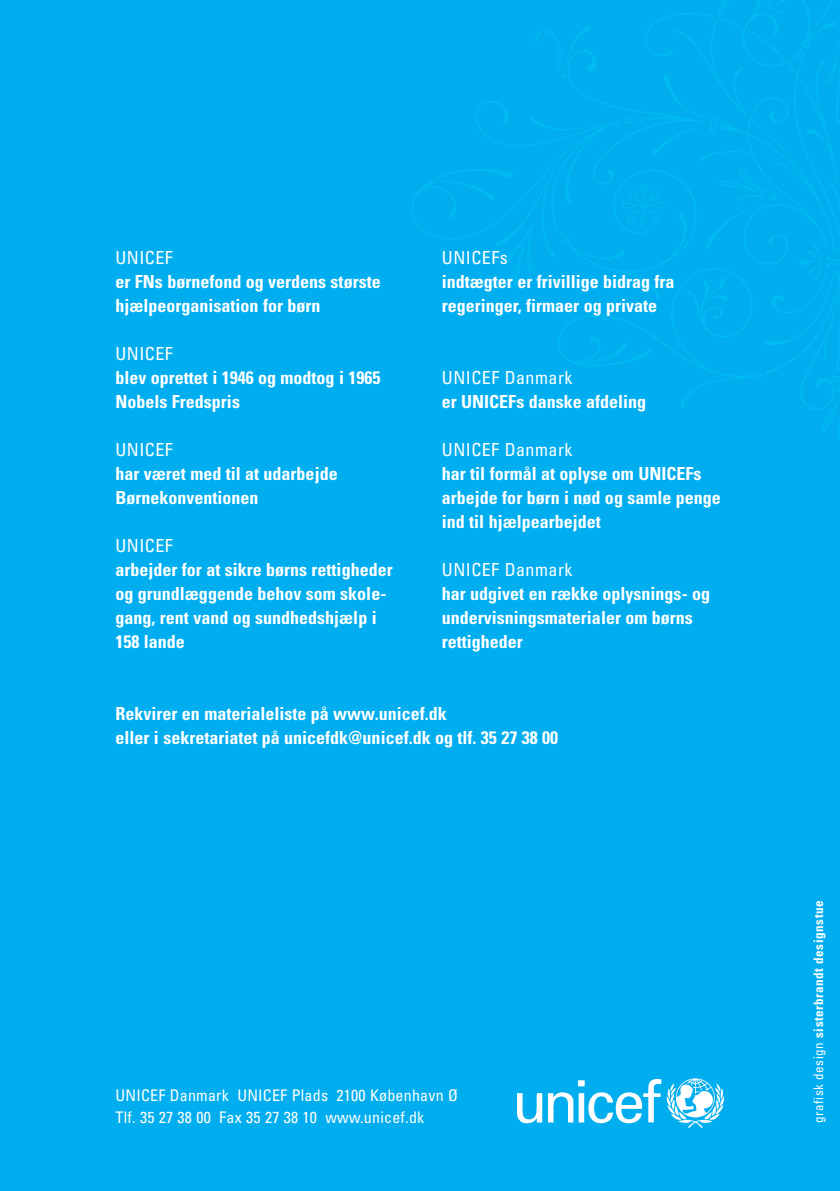
<style>
.page{position:relative;width:840px;height:1191px;background:#fff}
.page>*{position:absolute;margin:0;border:0;box-sizing:border-box;transform-origin:0 0}
.t1{font:700 condensed 18px/24px "Univers";color:#fff}
.t2{font:condensed 18px "Univers";letter-spacing:.025em;color:#fff}
.t3{font:condensed 16px/22px "Univers";letter-spacing:.015em;color:#fff}
.t4{font:700 condensed 13px "Univers";letter-spacing:.045em;color:#fff}
.s1{font-weight:400}
</style>
<div class="page">
<div style="left:0;top:0;width:839px;height:1191px;background:#00aeef"></div>
<img style="left:412px;top:0;width:427px;height:438px">
<img style="left:547px;top:1078px;width:173px;height:44px">
<p class="t2" style="left:115px;top:251px;width:59px">UNICEF</p>
<p class="t1" style="left:115px;top:271px;width:266px">er FNs børnefond og verdens største hjælpeorganisation for børn</p>
<p class="t2" style="left:115px;top:347px;width:59px">UNICEF</p>
<p class="t1" style="left:115px;top:367px;width:266px">blev oprettet i 1946 og modtog i 1965<br>Nobels Fredspris</p>
<p class="t2" style="left:115px;top:443px;width:59px">UNICEF</p>
<p class="t1" style="left:115px;top:463px;width:223px">har været med til at udarbejde<br>Børnekonventionen</p>
<p class="t2" style="left:115px;top:539px;width:59px">UNICEF</p>
<p class="t1" style="left:115px;top:559px;width:278px">arbejder for at sikre børns rettigheder og grundlæggende behov som skole&shy;gang, rent vand og sundhedshjælp i<br>158 lande</p>
<p class="t2" style="left:441px;top:251px;width:67px">UNICEFs</p>
<p class="t1" style="left:441px;top:271px;width:234px">indtægter er frivillige bidrag fra regeringer, firmaer og private</p>
<p class="t2" style="left:441px;top:371px;width:132px">UNICEF Danmark</p>
<p class="t1" style="left:441px;top:391px;width:206px">er UNICEFs danske afdeling</p>
<p class="t2" style="left:441px;top:443px;width:132px">UNICEF Danmark</p>
<p class="t1" style="left:441px;top:463px;width:280px">har til formål at oplyse om UNICEFs arbejde for børn i nød og samle penge ind til hjælpearbejdet</p>
<p class="t2" style="left:441px;top:563px;width:132px">UNICEF Danmark</p>
<p class="t1" style="left:441px;top:583px;width:269px">har udgivet en række oplysnings- og undervisningsmaterialer om børns rettigheder</p>
<p class="t1" style="left:115px;top:703px;width:444px">Rekvirer en materialeliste på www.unicef.dk<br>eller i sekretariatet på unicefdk@unicef.dk og tlf. 35 27 38 00</p>
<p class="t3" style="left:115px;top:1085px;width:344px">UNICEF Danmark UNICEF Plads 2100 København Ø<br>Tlf. 35 27 38 00 Fax 35 27 38 10 www.unicef.dk</p>
<p class="t4" style="left:813px;top:1123px;width:224px;rotate:-90deg"><span class="s1">grafisk design</span> sisterbrandt designstue</p>
</div>
